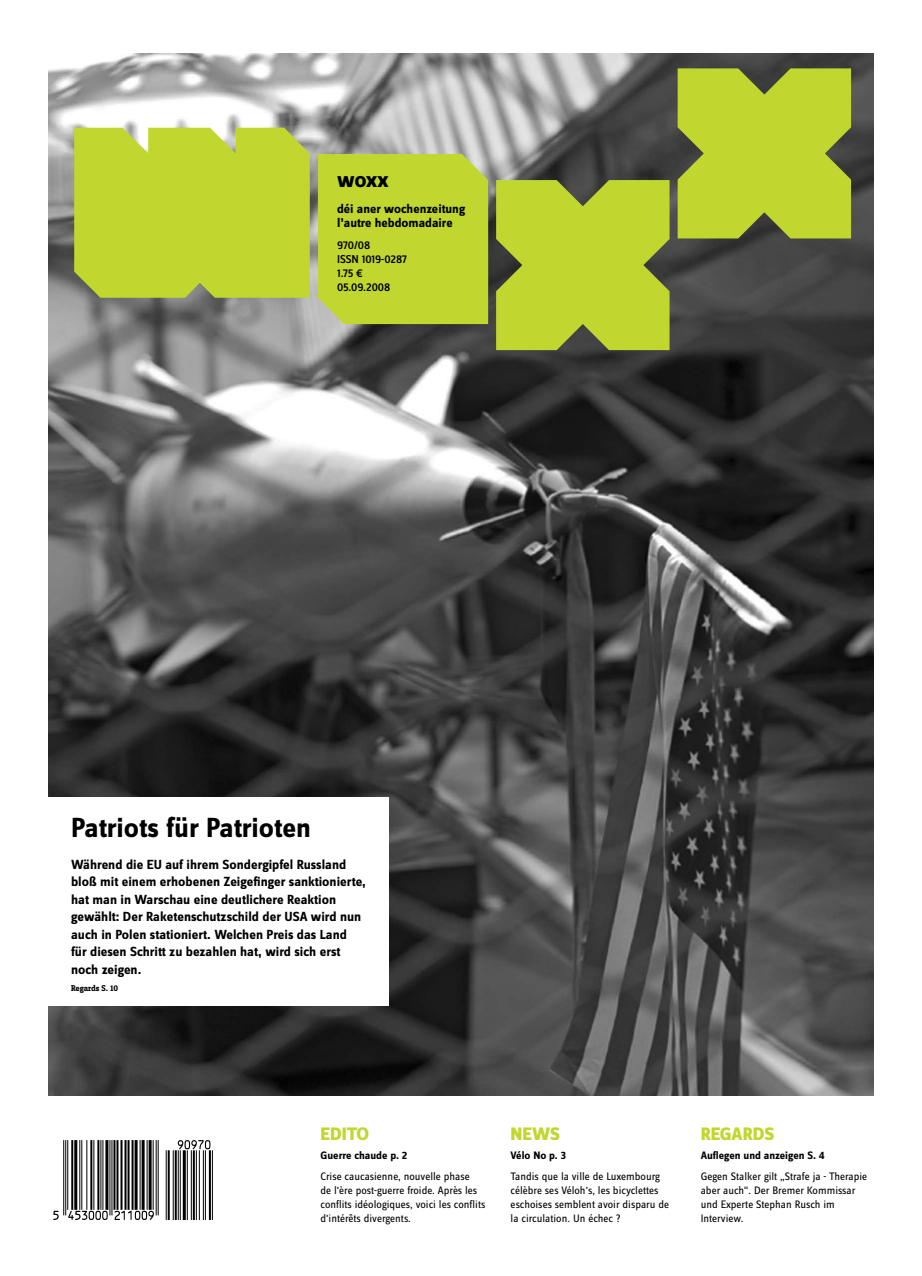
<style>
.page{position:relative;width:922px;height:1276px;background:#fff}
.page>*{position:absolute;margin:0;border:0;box-sizing:border-box;transform-origin:0 0}
.t1{font:700 28.75px "Zine Sans Dis";color:#000}
.t2{font:700 23.12px "Zine Sans Dis";color:#000}
.t3{font:800 18.75px "Zine Sans Dis";letter-spacing:-.01em;color:#c1d72f}
.t4{font:700 13.75px/17.5px "Zine Sans Dis";color:#000}
.t5{font:700 13.12px/14.4px "Zine Sans Dis";color:#000}
.t6{font:500 11.88px/13.8px "Zine Sans Dis";letter-spacing:-.005em;color:#000}
.t7{font:11.25px/13.8px "Zine Sans Dis";color:#000}
.t8{font:700 11.25px "Zine Sans Dis";color:#000}
.t9{font:700 8.75px "Zine Slab Dis";letter-spacing:-.01em;color:#000}
</style>
<div class="page">
<img style="left:49px;top:53px;width:823px;height:1042px">
<svg style="left:496px;top:180px;width:173px;height:170px;background:#b4c830"></svg>
<svg style="left:677px;top:68px;width:173px;height:170px;background:#b4c830"></svg>
<div style="left:318px;top:154px;width:170px;height:170px;background:#c1d72f"></div>
<div style="left:74px;top:128px;width:236px;height:170px;background:#c1d72f"></div>
<svg style="left:178px;top:1140px;width:32px;height:9px"></svg>
<svg style="left:114px;top:1210px;width:40px;height:10px"></svg>
<svg style="left:68px;top:1210px;width:40px;height:10px"></svg>
<svg style="left:53px;top:1210px;width:6px;height:10px"></svg>
<hr style="left:212px;top:1150px;width:1px;height:70px;background:#000">
<hr style="left:209px;top:1150px;width:2px;height:70px;background:#000">
<hr style="left:205px;top:1150px;width:1px;height:70px;background:#000">
<hr style="left:203px;top:1150px;width:1px;height:70px;background:#000">
<hr style="left:199px;top:1150px;width:1px;height:70px;background:#000">
<hr style="left:196px;top:1150px;width:1px;height:70px;background:#000">
<hr style="left:193px;top:1150px;width:2px;height:70px;background:#000">
<hr style="left:191px;top:1150px;width:1px;height:70px;background:#000">
<hr style="left:187px;top:1150px;width:1px;height:70px;background:#000">
<hr style="left:183px;top:1150px;width:3px;height:70px;background:#000">
<hr style="left:180px;top:1150px;width:1px;height:70px;background:#000">
<hr style="left:178px;top:1150px;width:1px;height:70px;background:#000">
<hr style="left:175px;top:1150px;width:2px;height:70px;background:#000">
<hr style="left:173px;top:1150px;width:1px;height:70px;background:#000">
<hr style="left:168px;top:1150px;width:2px;height:70px;background:#000">
<hr style="left:166px;top:1150px;width:1px;height:70px;background:#000">
<hr style="left:158px;top:1140px;width:1px;height:75px;background:#000">
<hr style="left:156px;top:1140px;width:1px;height:75px;background:#000">
<hr style="left:153px;top:1140px;width:1px;height:69px;background:#000">
<hr style="left:149px;top:1140px;width:3px;height:69px;background:#000">
<hr style="left:147px;top:1140px;width:1px;height:69px;background:#000">
<svg style="left:141px;top:1140px;width:4px;height:69px"></svg>
<hr style="left:139px;top:1140px;width:1px;height:69px;background:#000">
<hr style="left:134px;top:1140px;width:3px;height:69px;background:#000">
<hr style="left:131px;top:1140px;width:2px;height:69px;background:#000">
<hr style="left:127px;top:1140px;width:2px;height:69px;background:#000">
<hr style="left:124px;top:1140px;width:2px;height:69px;background:#000">
<hr style="left:120px;top:1140px;width:2px;height:69px;background:#000">
<hr style="left:116px;top:1140px;width:2px;height:69px;background:#000">
<hr style="left:113px;top:1140px;width:2px;height:69px;background:#000">
<hr style="left:111px;top:1140px;width:1px;height:75px;background:#000">
<hr style="left:109px;top:1140px;width:1px;height:75px;background:#000">
<hr style="left:105px;top:1140px;width:3px;height:69px;background:#000">
<hr style="left:102px;top:1140px;width:1px;height:69px;background:#000">
<hr style="left:100px;top:1140px;width:1px;height:69px;background:#000">
<hr style="left:97px;top:1140px;width:2px;height:69px;background:#000">
<hr style="left:93px;top:1140px;width:1px;height:69px;background:#000">
<hr style="left:90px;top:1140px;width:2px;height:69px;background:#000">
<hr style="left:86px;top:1140px;width:1px;height:69px;background:#000">
<hr style="left:81px;top:1140px;width:1px;height:69px;background:#000">
<hr style="left:79px;top:1140px;width:1px;height:69px;background:#000">
<hr style="left:74px;top:1140px;width:3px;height:69px;background:#000">
<hr style="left:71px;top:1140px;width:2px;height:69px;background:#000">
<hr style="left:67px;top:1140px;width:1px;height:69px;background:#000">
<hr style="left:65px;top:1140px;width:1px;height:75px;background:#000">
<hr style="left:63px;top:1140px;width:1px;height:75px;background:#000">
<div style="left:48px;top:797px;width:340px;height:209px;background:#fff"></div>
<h2 class="t2" style="left:337px;top:168px;width:53px">woxx</h2>
<p class="t5" style="left:337px;top:202px;width:130px">déi aner wochenzeitung l’autre hebdomadaire</p>
<p class="t6" style="left:337px;top:239px;width:71px">970/08<br>ISSN 1019-0287<br>1.75 €<br>05.09.2008</p>
<h1 class="t1" style="left:71px;top:812px;width:241px">Patriots für Patrioten</h1>
<p class="t4" style="left:71px;top:856px;width:296px">Während die EU auf ihrem Sondergipfel Russland bloß mit einem erhobenen Zeigefinger sanktionierte, hat man in Warschau eine deutlichere Reaktion gewählt: Der Raketenschutzschild der USA wird nun auch in Polen stationiert. Welchen Preis das Land für diesen Schritt zu bezahlen hat, wird sich erst noch zeigen.</p>
<p class="t9" style="left:71px;top:983px;width:48px">Regards S. 10</p>
<h3 class="t3" style="left:320px;top:1123px;width:50px">EDITO</h3>
<h3 class="t3" style="left:510px;top:1123px;width:51px">NEWS</h3>
<h3 class="t3" style="left:700px;top:1123px;width:75px">REGARDS</h3>
<p class="t8" style="left:320px;top:1149px;width:88px">Guerre chaude p. 2</p>
<p class="t7" style="left:320px;top:1170px;width:166px">Crise caucasienne, nouvelle phase<br>de l'ère post-guerre froide. Après les conflits idéologiques, voici les conflits d'intérêts divergents.</p>
<p class="t8" style="left:700px;top:1149px;width:125px">Auflegen und anzeigen S. 4</p>
<p class="t7" style="left:700px;top:1170px;width:168px">Gegen Stalker gilt „Strafe ja - Therapie aber auch“. Der Bremer Kommissar und Experte Stephan Rusch im<br>Interview.</p>
<p class="t8" style="left:510px;top:1149px;width:57px">Vélo No p. 3</p>
<p class="t7" style="left:510px;top:1170px;width:160px">Tandis que la ville de Luxembourg célèbre ses Véloh's, les bicyclettes eschoises semblent avoir disparu de la circulation. Un échec ?</p>
</div>
